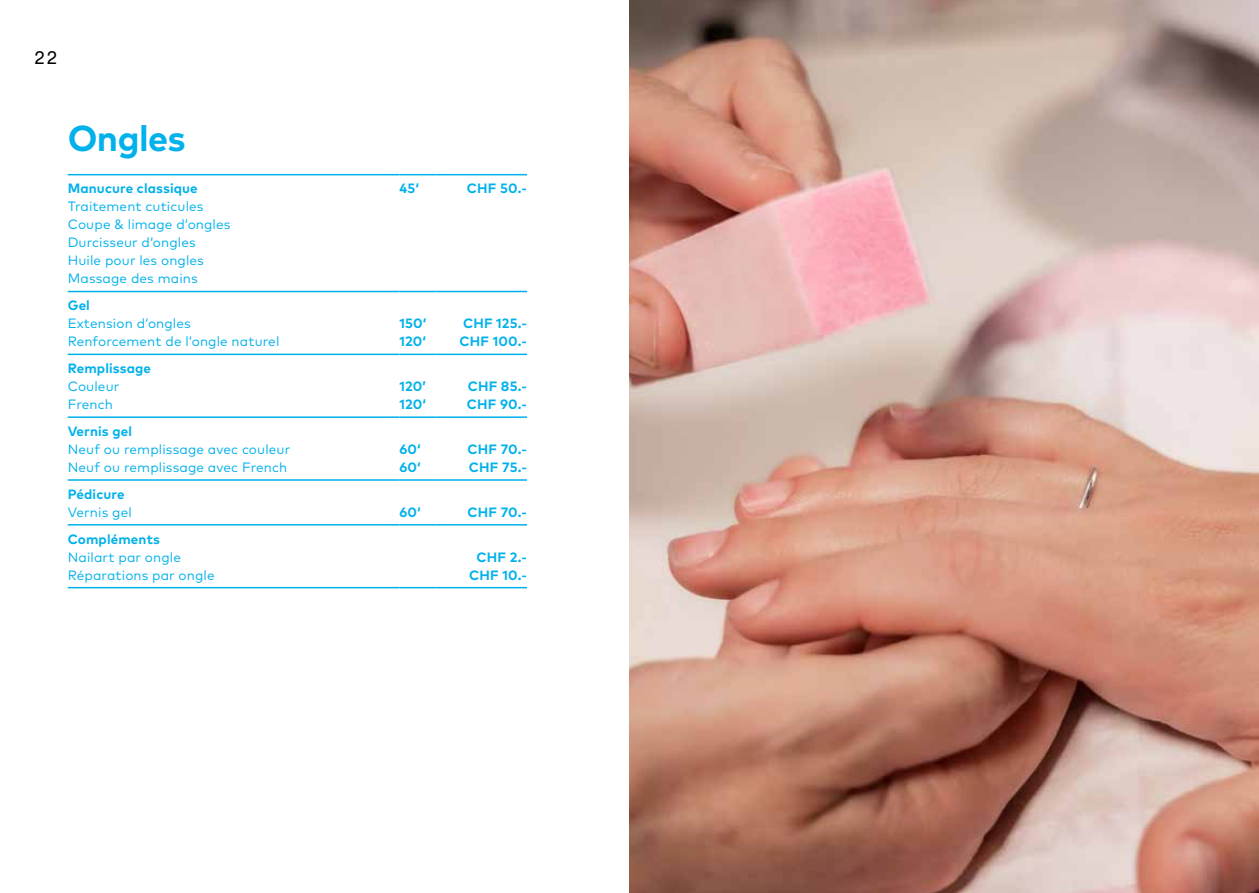
<style>
.page{position:relative;width:1259px;height:893px;background:#fff}
.page>*{position:absolute;margin:0;border:0;box-sizing:border-box;transform-origin:0 0}
.Zwischentitel{font:700 36px "Mark Pro";letter-spacing:-.015em;color:#00b1eb}
.t1{font:18px "Helvetica Now Text";color:#000}
.Tabelle_Text{font:13.5px "Mark Pro";letter-spacing:.01em;color:#00b1eb}
.Tabelle_Preise{font:700 13.5px "Mark Pro";letter-spacing:.01em;color:#00b1eb}
.Tabelle_Text-2{font:700 13.5px "Mark Pro";letter-spacing:.01em;color:#00b1eb}
</style>
<div class="page">
<hr style="left:68px;top:174px;width:331px;height:1px;background:#00b1eb">
<hr style="left:399px;top:174px;width:38px;height:1px;background:#00b1eb">
<hr style="left:437px;top:174px;width:90px;height:1px;background:#00b1eb">
<hr style="left:68px;top:291px;width:331px;height:1px;background:#00b1eb">
<hr style="left:399px;top:291px;width:38px;height:1px;background:#00b1eb">
<hr style="left:437px;top:291px;width:90px;height:1px;background:#00b1eb">
<hr style="left:68px;top:354px;width:331px;height:1px;background:#00b1eb">
<hr style="left:399px;top:354px;width:38px;height:1px;background:#00b1eb">
<hr style="left:437px;top:354px;width:90px;height:1px;background:#00b1eb">
<hr style="left:68px;top:416px;width:331px;height:2px;background:#00b1eb">
<hr style="left:399px;top:416px;width:38px;height:2px;background:#00b1eb">
<hr style="left:437px;top:416px;width:90px;height:2px;background:#00b1eb">
<hr style="left:68px;top:479px;width:331px;height:2px;background:#00b1eb">
<hr style="left:399px;top:479px;width:38px;height:2px;background:#00b1eb">
<hr style="left:437px;top:479px;width:90px;height:2px;background:#00b1eb">
<hr style="left:68px;top:524px;width:331px;height:2px;background:#00b1eb">
<hr style="left:399px;top:524px;width:38px;height:2px;background:#00b1eb">
<hr style="left:437px;top:524px;width:90px;height:2px;background:#00b1eb">
<hr style="left:68px;top:587px;width:331px;height:1px;background:#00b1eb">
<hr style="left:399px;top:587px;width:38px;height:1px;background:#00b1eb">
<hr style="left:437px;top:587px;width:90px;height:1px;background:#00b1eb">
<img style="left:629px;top:0;width:630px;height:893px">
<h2 class="t1" style="left:34px;top:44px;width:25px">22</h2>
<p class="Zwischentitel" style="left:68px;top:111px;width:120px">Ongles</p>
<p class="Tabelle_Text-2" style="left:68px;top:178px;width:132px">Manucure classique</p>
<p class="Tabelle_Text" style="left:68px;top:197px;width:137px">Traitement cuticules</p>
<p class="Tabelle_Text" style="left:68px;top:215px;width:164px">Coupe &amp; limage d‘ongles</p>
<p class="Tabelle_Text" style="left:68px;top:233px;width:130px">Durcisseur d‘ongles</p>
<p class="Tabelle_Text" style="left:68px;top:251px;width:138px">Huile pour les ongles</p>
<p class="Tabelle_Text" style="left:68px;top:269px;width:132px">Massage des mains</p>
<p class="Tabelle_Text-2" style="left:68px;top:295px;width:24px">Gel</p>
<p class="Tabelle_Text" style="left:68px;top:313px;width:125px">Extension d‘ongles</p>
<p class="Tabelle_Text" style="left:68px;top:331px;width:213px">Renforcement de l‘ongle naturel</p>
<p class="Tabelle_Text-2" style="left:68px;top:358px;width:85px">Remplissage</p>
<p class="Tabelle_Text" style="left:68px;top:376px;width:53px">Couleur</p>
<p class="Tabelle_Text" style="left:68px;top:394px;width:47px">French</p>
<p class="Tabelle_Text-2" style="left:68px;top:421px;width:66px">Vernis gel</p>
<p class="Tabelle_Text" style="left:68px;top:439px;width:224px">Neuf ou remplissage avec couleur</p>
<p class="Tabelle_Text" style="left:68px;top:457px;width:221px">Neuf ou remplissage avec French</p>
<p class="Tabelle_Preise" style="left:399px;top:178px;width:21px">45‘</p>
<p class="Tabelle_Preise" style="left:467px;top:178px;width:62px">CHF 50.-</p>
<p class="Tabelle_Preise" style="left:399px;top:313px;width:28px">150‘</p>
<p class="Tabelle_Preise" style="left:399px;top:331px;width:28px">120‘</p>
<p class="Tabelle_Preise" style="left:463px;top:313px;width:65px">CHF 125.-</p>
<p class="Tabelle_Preise" style="left:459px;top:331px;width:69px">CHF 100.-</p>
<p class="Tabelle_Preise" style="left:399px;top:376px;width:28px">120’</p>
<p class="Tabelle_Preise" style="left:399px;top:394px;width:28px">120‘</p>
<p class="Tabelle_Preise" style="left:468px;top:376px;width:61px">CHF 85.-</p>
<p class="Tabelle_Preise" style="left:467px;top:394px;width:62px">CHF 90.-</p>
<p class="Tabelle_Preise" style="left:399px;top:439px;width:23px">60‘</p>
<p class="Tabelle_Preise" style="left:399px;top:457px;width:23px">60‘</p>
<p class="Tabelle_Preise" style="left:467px;top:439px;width:61px">CHF 70.-</p>
<p class="Tabelle_Preise" style="left:469px;top:457px;width:60px">CHF 75.-</p>
<p class="Tabelle_Text-2" style="left:68px;top:484px;width:58px">Pédicure</p>
<p class="Tabelle_Text" style="left:68px;top:502px;width:66px">Vernis gel</p>
<p class="Tabelle_Preise" style="left:399px;top:502px;width:23px">60‘</p>
<p class="Tabelle_Preise" style="left:467px;top:502px;width:61px">CHF 70.-</p>
<p class="Tabelle_Text-2" style="left:68px;top:528px;width:94px">Compléments</p>
<p class="Tabelle_Text" style="left:68px;top:547px;width:115px">Nailart par ongle</p>
<p class="Tabelle_Text" style="left:68px;top:565px;width:148px">Réparations par ongle</p>
<p class="Tabelle_Preise" style="left:476px;top:546px;width:52px">CHF 2.-</p>
<p class="Tabelle_Preise" style="left:469px;top:564px;width:59px">CHF 10.-</p>
</div>
